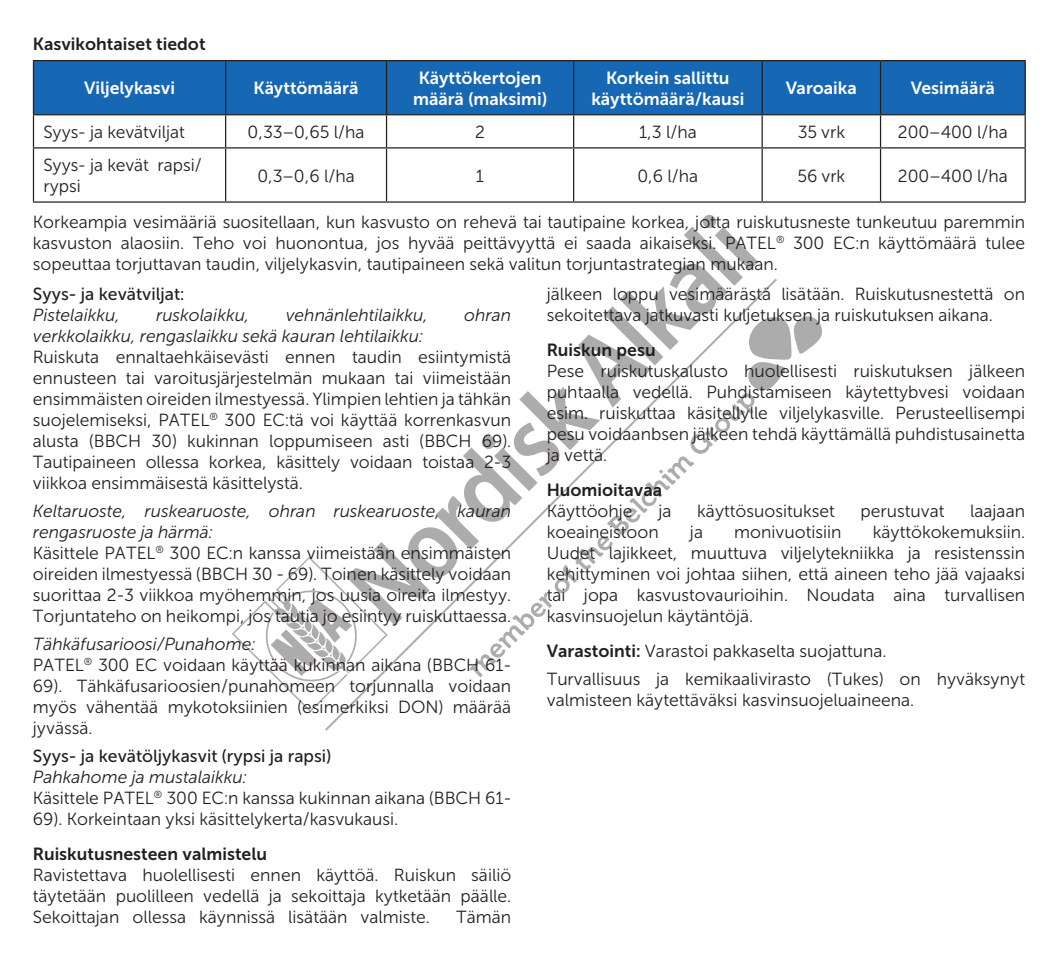
<style>
.page{position:relative;width:1062px;height:969px;background:#fff}
.page>*{position:absolute;margin:0;border:0;box-sizing:border-box;transform-origin:0 0}
.t1{font:17.5px/21px "Museo Sans Cyrl 300";color:#231f20}
.t2{font:17.5px/21px "Museo Sans Cyrl 700";color:#fff;text-align:center}
.t3{font:italic 17.5px "Museo Sans Cyrl 300";color:#231f20}
.t4{font:17.5px "Museo Sans Cyrl 700";color:#231f20}
.t5{font:17.5px "Museo Sans Cyrl 500";color:#231f20}
.s1{font-style:italic}
.s2{font-family:"Museo Sans Cyrl 700"}
</style>
<div class="page">
<div style="left:34px;top:61px;width:990px;height:53px;background:#1768b4"></div>
<hr style="left:33px;top:60px;width:193px;height:1px;background:#231f20">
<hr style="left:33px;top:61px;width:1px;height:53px;background:#231f20">
<hr style="left:226px;top:60px;width:160px;height:1px;background:#231f20">
<hr style="left:225px;top:61px;width:1px;height:53px;background:#231f20">
<hr style="left:386px;top:60px;width:188px;height:1px;background:#231f20">
<hr style="left:386px;top:61px;width:1px;height:53px;background:#231f20">
<hr style="left:574px;top:60px;width:188px;height:1px;background:#231f20">
<hr style="left:573px;top:61px;width:1px;height:53px;background:#231f20">
<hr style="left:762px;top:60px;width:118px;height:1px;background:#231f20">
<hr style="left:761px;top:61px;width:2px;height:53px;background:#231f20">
<hr style="left:880px;top:60px;width:146px;height:1px;background:#231f20">
<hr style="left:880px;top:61px;width:1px;height:53px;background:#231f20">
<hr style="left:1024px;top:61px;width:2px;height:53px;background:#231f20">
<hr style="left:33px;top:114px;width:193px;height:1px;background:#231f20">
<hr style="left:33px;top:115px;width:1px;height:32px;background:#231f20">
<hr style="left:226px;top:114px;width:160px;height:1px;background:#231f20">
<hr style="left:225px;top:115px;width:1px;height:32px;background:#231f20">
<hr style="left:386px;top:114px;width:188px;height:1px;background:#231f20">
<hr style="left:386px;top:115px;width:1px;height:32px;background:#231f20">
<hr style="left:574px;top:114px;width:188px;height:1px;background:#231f20">
<hr style="left:573px;top:115px;width:1px;height:32px;background:#231f20">
<hr style="left:762px;top:114px;width:118px;height:1px;background:#231f20">
<hr style="left:761px;top:115px;width:2px;height:32px;background:#231f20">
<hr style="left:880px;top:114px;width:146px;height:1px;background:#231f20">
<hr style="left:880px;top:115px;width:1px;height:32px;background:#231f20">
<hr style="left:1024px;top:115px;width:2px;height:32px;background:#231f20">
<hr style="left:33px;top:147px;width:193px;height:1px;background:#231f20">
<hr style="left:33px;top:148px;width:1px;height:53px;background:#231f20">
<hr style="left:226px;top:147px;width:160px;height:1px;background:#231f20">
<hr style="left:225px;top:148px;width:1px;height:53px;background:#231f20">
<hr style="left:386px;top:147px;width:188px;height:1px;background:#231f20">
<hr style="left:386px;top:148px;width:1px;height:53px;background:#231f20">
<hr style="left:574px;top:147px;width:188px;height:1px;background:#231f20">
<hr style="left:573px;top:148px;width:1px;height:53px;background:#231f20">
<hr style="left:762px;top:147px;width:118px;height:1px;background:#231f20">
<hr style="left:761px;top:148px;width:2px;height:53px;background:#231f20">
<hr style="left:880px;top:147px;width:146px;height:1px;background:#231f20">
<hr style="left:880px;top:148px;width:1px;height:53px;background:#231f20">
<hr style="left:1024px;top:148px;width:2px;height:53px;background:#231f20">
<hr style="left:33px;top:201px;width:193px;height:2px;background:#231f20">
<hr style="left:226px;top:201px;width:160px;height:2px;background:#231f20">
<hr style="left:386px;top:201px;width:188px;height:2px;background:#231f20">
<hr style="left:574px;top:201px;width:188px;height:2px;background:#231f20">
<hr style="left:762px;top:201px;width:118px;height:2px;background:#231f20">
<hr style="left:880px;top:201px;width:146px;height:2px;background:#231f20">
<svg style="left:232px;top:214px;width:590px;height:498px"></svg>
<p class="t4" style="left:33px;top:34px;width:174px">Kasvikohtaiset tiedot</p>
<p class="t2" style="left:84px;top:78px;width:92px">Viljelykasvi</p>
<p class="t2" style="left:254px;top:78px;width:106px">Käyttömäärä</p>
<p class="t2" style="left:413px;top:67px;width:136px">Käyttökertojen määrä (maksimi)</p>
<p class="t2" style="left:591px;top:67px;width:154px">Korkein sallittu käyttömäärä/kausi</p>
<p class="t2" style="left:786px;top:78px;width:72px">Varoaika</p>
<p class="t2" style="left:911px;top:78px;width:86px">Vesimäärä</p>
<p class="t1" style="left:44px;top:121px;width:143px">Syys- ja kevätviljat</p>
<p class="t1" style="left:248px;top:121px;width:118px">0,33–0,65 l/ha</p>
<p class="t1" style="left:475px;top:121px;width:11px">2</p>
<p class="t1" style="left:639px;top:121px;width:59px">1,3 l/ha</p>
<p class="t1" style="left:798px;top:121px;width:49px">35 vrk</p>
<p class="t1" style="left:898px;top:121px;width:112px">200–400 l/ha</p>
<p class="t1" style="left:44px;top:155px;width:160px">Syys- ja kevät rapsi/ rypsi</p>
<p class="t1" style="left:257px;top:165px;width:99px">0,3–0,6 l/ha</p>
<p class="t1" style="left:476px;top:165px;width:10px">1</p>
<p class="t1" style="left:637px;top:165px;width:62px">0,6 l/ha</p>
<p class="t1" style="left:797px;top:165px;width:49px">56 vrk</p>
<p class="t1" style="left:898px;top:165px;width:112px">200–400 l/ha</p>
<p class="t1" style="left:33px;top:211px;width:994px;text-align:justify">Korkeampia vesimääriä suositellaan, kun kasvusto on rehevä tai tautipaine korkea, jotta ruiskutusneste tunkeutuu paremmin kasvuston alaosiin. Teho voi huonontua, jos hyvää peittävyyttä ei saada aikaiseksi. PATEL<sup>®</sup> 300 EC:n käyttömäärä tulee sopeuttaa torjuttavan taudin, viljelykasvin, tautipaineen sekä valitun torjuntastrategian mukaan.</p>
<p class="t5" style="left:33px;top:284px;width:153px">Syys- ja kevätviljat:</p>
<p class="t3" style="left:33px;top:305px;width:89px">Pistelaikku,</p>
<p class="t3" style="left:156px;top:305px;width:95px">ruskolaikku,</p>
<p class="t3" style="left:286px;top:305px;width:144px">vehnänlehtilaikku,</p>
<p class="t3" style="left:464px;top:305px;width:48px">ohran</p>
<p class="t3" style="left:33px;top:326px;width:392px">verkkolaikku, rengaslaikku sekä kauran lehtilaikku:</p>
<p class="t1" style="left:33px;top:346px;width:480px;text-align:justify">Ruiskuta ennaltaehkäisevästi ennen taudin esiintymistä ennusteen tai varoitusjärjestelmän mukaan tai viimeistään ensimmäisten oireiden ilmestyessä. Ylimpien lehtien ja tähkän suojelemiseksi, PATEL<sup>®</sup> 300 EC:tä voi käyttää korrenkasvun alusta (BBCH 30) kukinnan loppumiseen asti (BBCH 69).<br>Tautipaineen ollessa korkea, käsittely voidaan toistaa 2-3 viikkoa ensimmäisestä käsittelystä.</p>
<p class="t1" style="left:33px;top:500px;width:480px"><span class="s1">Keltaruoste, ruskearuoste, ohran ruskearuoste, kauran rengasruoste ja härmä:<br></span>Käsittele PATEL<sup>®</sup> 300 EC:n kanssa viimeistään ensimmäisten oireiden ilmestyessä (BBCH 30 - 69). Toinen käsittely voidaan suorittaa 2-3 viikkoa myöhemmin, jos uusia oireita ilmestyy.<br>Torjuntateho on heikompi, jos tautia jo esiintyy ruiskuttaessa.</p>
<p class="t1" style="left:33px;top:633px;width:480px"><span class="s1">Tähkäfusarioosi/Punahome:<br></span>PATEL<sup>®</sup> 300 EC voidaan käyttää kukinnan aikana (BBCH 61- 69). Tähkäfusarioosien/punahomeen torjunnalla voidaan myös vähentää mykotoksiinien (esimerkiksi DON) määrää jyvässä.</p>
<p class="t5" style="left:33px;top:746px;width:300px">Syys- ja kevätöljykasvit (rypsi ja rapsi)</p>
<p class="t1" style="left:33px;top:766px;width:480px"><span class="s1">Pahkahome ja mustalaikku:<br></span>Käsittele PATEL<sup>®</sup> 300 EC:n kanssa kukinnan aikana (BBCH 61-<br>69). Korkeintaan yksi käsittelykerta/kasvukausi.</p>
<p class="t4" style="left:33px;top:844px;width:236px">Ruiskutusnesteen valmistelu</p>
<p class="t1" style="left:33px;top:864px;width:480px;text-align:justify">Ravistettava huolellisesti ennen käyttöä. Ruiskun säiliö täytetään puolilleen vedellä ja sekoittaja kytketään päälle.<br>Sekoittajan ollessa käynnissä lisätään valmiste.</p>
<p class="t1" style="left:547px;top:283px;width:480px">jälkeen loppu vesimäärästä lisätään. Ruiskutusnestettä on sekoitettava jatkuvasti kuljetuksen ja ruiskutuksen aikana.</p>
<p class="t4" style="left:547px;top:340px;width:110px">Ruiskun pesu</p>
<p class="t1" style="left:547px;top:360px;width:480px;text-align:justify">Pese ruiskutuskalusto huolellisesti ruiskutuksen jälkeen puhtaalla vedellä. Puhdistamiseen käytettybvesi voidaan esim. ruiskuttaa käsitellylle viljelykasville. Perusteellisempi pesu voidaanbsen jälkeen tehdä käyttämällä puhdistusainetta ja vettä.</p>
<p class="t4" style="left:547px;top:480px;width:117px">Huomioitavaa</p>
<p class="t1" style="left:547px;top:500px;width:87px">Käyttöohje</p>
<p class="t1" style="left:658px;top:500px;width:15px">ja</p>
<p class="t1" style="left:697px;top:500px;width:139px">käyttösuositukset</p>
<p class="t1" style="left:860px;top:500px;width:85px">perustuvat</p>
<p class="t1" style="left:970px;top:500px;width:56px">laajaan</p>
<p class="t1" style="left:547px;top:521px;width:114px">koeaineistoon</p>
<p class="t1" style="left:690px;top:521px;width:15px">ja</p>
<p class="t1" style="left:734px;top:521px;width:109px">monivuotisiin</p>
<p class="t1" style="left:547px;top:521px;width:480px;text-align:justify;text-indent:326px">käyttökokemuksiin.<br>Uudet lajikkeet, muuttuva viljelytekniikka ja resistenssin kehittyminen voi johtaa siihen, että aineen teho jää vajaaksi tai jopa kasvustovaurioihin. Noudata aina turvallisen kasvinsuojelun käytäntöjä.</p>
<p class="t1" style="left:547px;top:637px;width:480px;line-height:28px"><span class="s2">Varastointi:</span> Varastoi pakkaselta suojattuna.<br>Turvallisuus ja kemikaalivirasto (Tukes) on hyväksynyt</p>
<p class="t1" style="left:547px;top:690px;width:369px">valmisteen käytettäväksi kasvinsuojeluaineena.</p>
<p class="t1" style="left:456px;top:906px;width:57px">Tämän</p>
</div>
